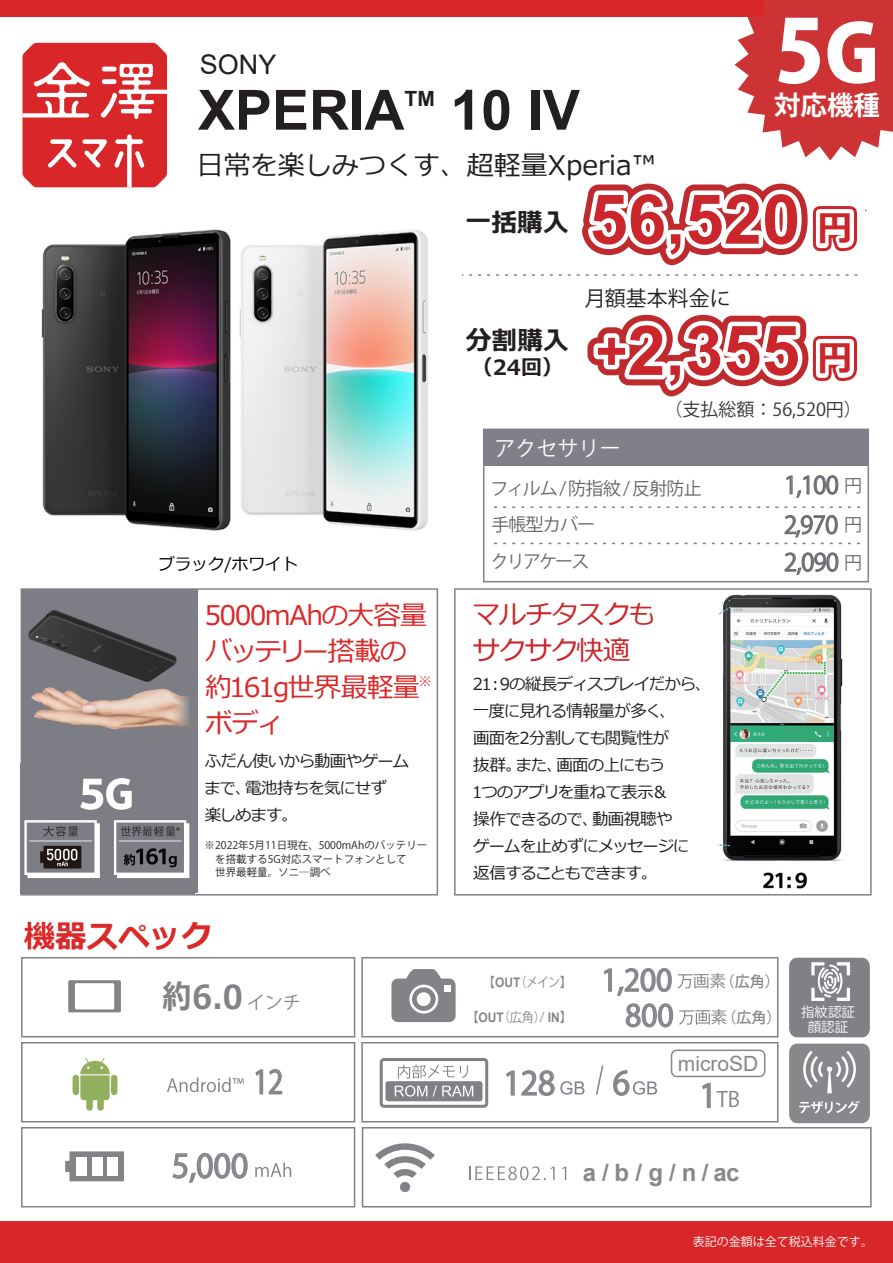
<style>
.page{position:relative;width:893px;height:1263px;background:#fff}
.page>*{position:absolute;margin:0;border:0;box-sizing:border-box;transform-origin:0 0}
.t1{font:800 86.1px "Koz Go Pr 6 N";color:#fff}
.t2{font:700 55.5px "Arial";color:#231f20}
.t3{font:700 35.55px "Meiryo";color:#cb262b}
.t4{font:700 33px "Meiryo";color:#818386;scale:.9 1}
.t5{font:31.5px "Koz Go Pr 6 N";color:#85878c}
.t6{font:700 31.5px "Meiryo";color:#db2828}
.t7{font:31.5px "Koz Go Pr 6 N";color:#85878c;scale:.86 1}
.t8{font:29.25px/35.4px "Koz Go Pr 6 N";color:#85878c;text-align:right}
.t9{font:27px/36px "Meiryo";letter-spacing:-.06em;color:#db2828}
.t10{font:27px "Meiryo";color:#231f20}
.t11{font:27px/36px "Meiryo";letter-spacing:-.04em;color:#cb262b}
.t12{font:27px "Arial";color:#231f20}
.t13{font:700 26.55px "Koz Go Pr 6 N";color:#fff}
.t14{font:700 25.8px "Meiryo";color:#231f20}
.t15{font:24px/39.8px "Koz Go Pr 6 N";letter-spacing:-.035em;color:#6c6d72}
.t16{font:700 24px "Arial";color:#86888b}
.t17{font:21px "Arial";color:#86888b}
.t18{font:21px "Koz Go Pr 6 N";color:#231f20}
.t19{font:21px "Koz Go Pr 6 N";color:#fff}
.t20{font:700 21px "Meiryo";color:#231f20}
.t21{font:21px "Koz Go Pr 6 N";color:#7f8187}
.t22{font:700 21px "Arial";color:#231f20}
.t23{font:18px/36.8px "Koz Go Pr 6 N";letter-spacing:-.045em;color:#626668}
.t24{font:18px "Koz Go Pr 6 N";color:#333435}
.t25{font:16.5px/27px "Meiryo";letter-spacing:-.055em;color:#231f20}
.t26{font:16.5px "Meiryo";color:#030303}
.t27{font:500 15px "Koz Go Pr 6 N";color:#85878c}
.t28{font:13.5px/15px "Koz Go Pr 6 N";color:#fff;text-align:center}
.t29{font:13.2px "Koz Go Pr 6 N";color:#85878c;scale:.91 1}
.t30{font:12px "Koz Go Pr 6 N";color:#fff}
.t31{font:10.5px/13.5px "Koz Go Pr 6 N";color:#231f20}
.s1{font-size:79.5px}
.s2{font-family:"Koz Go Pr 6 N";font-weight:400;font-size:18px}
.s3{font-size:18px}
.s4{font-family:"Arial";font-weight:700}
.s5{font-size:31.5px;color:#85878c}
</style>
<div class="page">
<div style="left:21px;top:589px;width:176px;height:304px;background:#7d7d85"></div>
<div style="left:68px;top:980px;width:53px;height:32px;background:#818386;border-radius:2px"></div>
<div style="left:75px;top:983px;width:39px;height:26px;background:#fff;border-radius:2px"></div>
<svg style="left:391px;top:969px;width:65px;height:53px"></svg>
<div style="left:21px;top:957px;width:334px;height:80px;border:2px solid #818386"></div>
<div style="left:361px;top:957px;width:417px;height:80px;border:2px solid #818386"></div>
<div style="left:21px;top:1042px;width:334px;height:80px;border:2px solid #818386"></div>
<div style="left:362px;top:1127px;width:510px;height:80px;border:2px solid #818386"></div>
<svg style="left:375px;top:1143px;width:60px;height:49px"></svg>
<svg style="left:587px;top:315px;width:270px;height:81px"></svg>
<svg style="left:462px;top:274px;width:396px;height:2px"></svg>
<svg style="left:582px;top:184px;width:285px;height:81px"></svg>
<div style="left:454px;top:588px;width:418px;height:307px;border:2px solid #818386"></div>
<div style="left:21px;top:588px;width:417px;height:307px;border:2px solid #818386"></div>
<svg style="left:65px;top:1151px;width:59px;height:30px"></svg>
<div style="left:77px;top:1157px;width:10px;height:18px;background:#fff"></div>
<div style="left:92px;top:1157px;width:10px;height:18px;background:#fff"></div>
<div style="left:107px;top:1157px;width:11px;height:18px;background:#fff"></div>
<div style="left:21px;top:1127px;width:334px;height:80px;border:2px solid #818386"></div>
<div style="left:361px;top:1042px;width:417px;height:80px;border:2px solid #818386"></div>
<div style="left:0;top:0;width:893px;height:17px;background:#d92628"></div>
<svg style="left:23px;top:43px;width:144px;height:144px"></svg>
<div style="left:0;top:1221px;width:893px;height:42px;background:#d92628"></div>
<div style="left:789px;top:1043px;width:81px;height:80px;background:#86888b;border-radius:8px"></div>
<svg style="left:799px;top:1101px;width:61px;height:12px"></svg>
<svg style="left:803px;top:1051px;width:53px;height:42px"></svg>
<svg style="left:469px;top:1166px;width:86px;height:14px"></svg>
<svg style="left:562px;top:1166px;width:4px;height:14px"></svg>
<svg style="left:73px;top:1057px;width:44px;height:54px"></svg>
<svg style="left:167px;top:1077px;width:77px;height:15px"></svg>
<svg style="left:255px;top:1069px;width:28px;height:26px"></svg>
<div style="left:789px;top:958px;width:81px;height:79px;background:#7f8187;border-radius:8px"></div>
<svg style="left:811px;top:962px;width:39px;height:39px"></svg>
<svg style="left:255px;top:1162px;width:36px;height:15px"></svg>
<svg style="left:172px;top:1152px;width:76px;height:31px"></svg>
<div style="left:380px;top:1058px;width:108px;height:50px;border:3px solid #7f8187;border-radius:3px"></div>
<div style="left:385px;top:1081px;width:97px;height:20px;background:#7f8187;border-radius:3px"></div>
<svg style="left:398px;top:1064px;width:70px;height:14px"></svg>
<svg style="left:395px;top:1085px;width:32px;height:11px"></svg>
<svg style="left:433px;top:1085px;width:40px;height:11px"></svg>
<svg style="left:596px;top:1065px;width:8px;height:30px"></svg>
<svg style="left:506px;top:1070px;width:78px;height:26px"></svg>
<svg style="left:613px;top:1070px;width:44px;height:26px"></svg>
<svg style="left:603px;top:968px;width:124px;height:60px"></svg>
<svg style="left:702px;top:1083px;width:9px;height:26px"></svg>
<div style="left:671px;top:1049px;width:94px;height:28px;border:2px solid #86888b;border-radius:5px"></div>
<svg style="left:734px;top:0;width:159px;height:161px"></svg>
<div style="left:484px;top:429px;width:384px;height:37px;background:#7f8089"></div>
<div style="left:483px;top:429px;width:386px;height:153px;border:2px solid #7f8089"></div>
<svg style="left:494px;top:506px;width:366px;height:2px"></svg>
<svg style="left:786px;top:475px;width:53px;height:23px"></svg>
<svg style="left:494px;top:515px;width:366px;height:29px"></svg>
<svg style="left:784px;top:552px;width:55px;height:23px"></svg>
<img style="left:41px;top:229px;width:387px;height:302px">
<img style="left:718px;top:594px;width:126px;height:295px">
<img style="left:23px;top:594px;width:166px;height:151px">
<img style="left:21px;top:764px;width:173px;height:130px">
<h3 class="t12" style="left:200px;top:46px;width:78px">SONY</h3>
<h2 class="t2" style="left:198px;top:71px;width:208px">XPERIA</h2>
<p class="t22" style="left:405px;top:83px;width:32px">TM</p>
<h2 class="t2" style="left:450px;top:71px;width:131px">10 IV</h2>
<h3 class="t10" style="left:197px;top:147px;width:460px">日常を楽しみつくす、超軽量Xperia™</h3>
<h3 class="t14" style="left:466px;top:204px;width:105px">一括購入</h3>
<h3 class="t14" style="left:466px;top:323px;width:105px">分割購入</h3>
<p class="t20" style="left:472px;top:353px;width:93px">（24回）</p>
<p class="t18" style="left:585px;top:286px;width:147px">月額基本料金に</p>
<h1 class="t1" style="left:775px;top:3px;width:106px">5<span class="s1">G</span></h1>
<h3 class="t13" style="left:774px;top:90px;width:107px">対応機種</h3>
<h3 class="t3" style="left:817px;top:203px;width:37px">円</h3>
<h3 class="t3" style="left:817px;top:333px;width:37px">円</h3>
<p class="t26" style="left:158px;top:552px;width:141px">ブラック/ホワイト</p>
<h3 class="t9" style="left:204px;top:598px;width:229px">5000mAhの大容量バッテリー搭載の約161g世界最軽量<sup>※</sup>ボディ</h3>
<p class="t25" style="left:204px;top:748px;width:207px">ふだん使いから動画やゲームまで、電池持ちを気にせず<br>楽しめます。</p>
<p class="t31" style="left:205px;top:839px;width:224px">※2022年5月11日現在、5000mAhのバッテリー　を搭載する5G対応スマートフォンとして<br>　世界最軽量。ソニ―調べ</p>
<h3 class="t6" style="left:24px;top:914px;width:190px">機器スペック</h3>
<h3 class="t4" style="left:163px;top:974px;width:155px">約6.0 <span class="s2">インチ</span></h3>
<h3 class="t7" style="left:253px;top:1064px;width:36px">12</h3>
<h3 class="t5" style="left:172px;top:1148px;width:78px">5,000</h3>
<p class="t24" style="left:664px;top:399px;width:199px">（支払総額：56,520円）</p>
<p class="t19" style="left:495px;top:437px;width:127px">アクセサリー</p>
<p class="t23" style="left:491px;top:470px;width:213px">フィルム/防指紋/反射防止手帳型カバー<br>クリアケース</p>
<h3 class="t15" style="left:784px;top:466px;width:80px">1,100 <span class="s3">円<br></span>2,970 <span class="s3">円</span></h3>
<h3 class="t15" style="left:784px;top:543px;width:80px">2,090 <span class="s3">円</span></h3>
<h3 class="t11" style="left:472px;top:598px;width:184px">マルチタスクもサクサク快適</h3>
<p class="t25" style="left:472px;top:671px;width:241px">21︓9の縦長ディスプレイだから、一度に見れる情報量が多く、<br>画面を2分割しても閲覧性が<br>抜群。また、画面の上にもう<br>1つのアプリを重ねて表示＆<br>操作できるので、動画視聴や<br>ゲームを止めずにメッセージに<br>返信することもできます。</p>
<p class="t29" style="left:483px;top:975px;width:99px">【<span class="s4">OUT</span>（メイン】</p>
<p class="t29" style="left:467px;top:1009px;width:117px">【<span class="s4">OUT</span>（広角）/ <span class="s4">IN</span>】</p>
<h3 class="t8" style="left:601px;top:963px;width:74px">1,200<br>800</h3>
<p class="t27" style="left:720px;top:973px;width:61px">（広角）</p>
<p class="t27" style="left:721px;top:1009px;width:62px">（広角）</p>
<h3 class="t5" style="left:503px;top:1065px;width:54px">128</h3>
<h3 class="t5" style="left:613px;top:1065px;width:19px">6</h3>
<p class="t17" style="left:678px;top:1049px;width:82px">microSD</p>
<p class="t21" style="left:699px;top:1088px;width:42px"><span class="s5">1</span>TB</p>
<h3 class="t16" style="left:583px;top:1155px;width:158px">a / b /g /n / ac</h3>
<p class="t28" style="left:801px;top:1005px;width:55px">指紋認証顔認証</p>
<p class="t30" style="left:693px;top:1235px;width:182px">表記の金額は全て税込料金です。</p>
</div>
